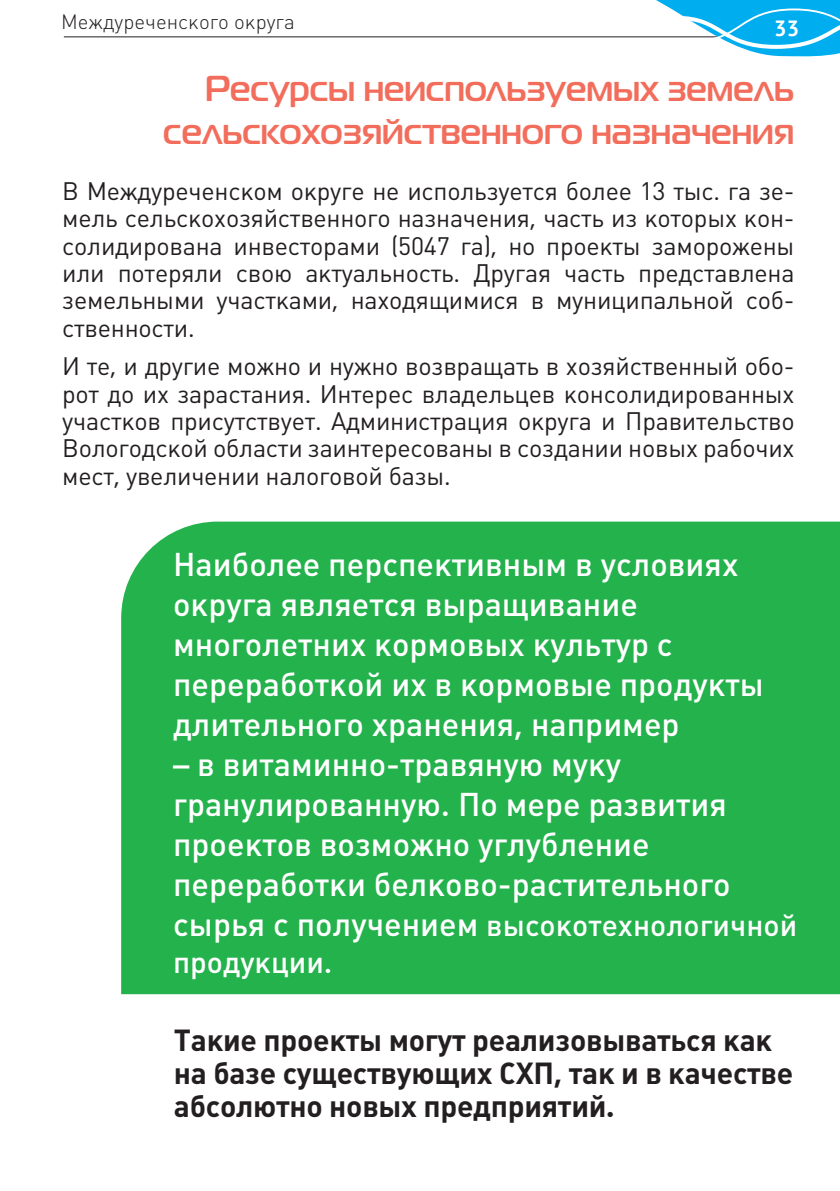
<style>
.page{position:relative;width:840px;height:1191px;background:#fff}
.page>*{position:absolute;margin:0;border:0;box-sizing:border-box;transform-origin:0 0}
.t1{font:700 36px/43.2px "Magistral C";color:#f26d5b;text-align:right}
.t2{font:500 32.6px/40px "Plumb";color:#fff}
.t3{font:500 30.2px/37px "Plumb";color:#fff}
.t4{font:700 30px/32.8px "Plumb";letter-spacing:-.01em;color:#231f20}
.t5{font:25px/27.2px "Plumb";letter-spacing:-.01em;color:#231f20;text-align:justify}
.t6{font:700 22px "PT Sans";color:#fff}
.t7{font:300 20.4px "Plumb";color:#231f20}
.s1{font-size:32.6px}
</style>
<div class="page">
<hr style="left:64px;top:36px;width:687px;height:1px;background:#231f20">
<svg style="left:579px;top:0;width:260px;height:57px"></svg>
<div style="left:121px;top:521px;width:718px;height:473px;background:#23b24b"></div>
<p class="t7" style="left:61px;top:10px;width:235px">Междуреченского округа</p>
<p class="t6" style="left:773px;top:14px;width:26px">33</p>
<p class="t1" style="left:163px;top:66px;width:632px">Ресурсы неиспользуемых земель сельскохозяйственного назначения</p>
<p class="t5" style="left:62px;top:178px;width:733px">В Междуреченском округе не используется более 13 тыс. га зе&shy;мель сельскохозяйственного назначения, часть из которых кон&shy;солидирована инвесторами (5047 га), но проекты заморожены или потеряли свою актуальность. Другая часть представлена земельными участками, находящимися в муниципальной соб&shy;ственности.</p>
<p class="t5" style="left:62px;top:353px;width:733px">И те, и другие можно и нужно возвращать в хозяйственный обо&shy;рот до их зарастания. Интерес владельцев консолидированных участков присутствует. Администрация округа и Правительство Вологодской области заинтересованы в создании новых рабочих мест, увеличении налоговой базы.</p>
<p class="t2" style="left:173px;top:544px;width:592px">Наиболее перспективным в условиях округа является выращивание многолетних кормовых культур с переработкой их в кормовые продукты длительного хранения, например</p>
<p class="t2" style="left:173px;top:744px;width:559px">– в витаминно-травяную муку гранулированную. По мере развития проектов возможно углубление переработки белково-растительного</p>
<p class="t3" style="left:173px;top:906px;width:625px"><span class="s1">сырья с получением</span> высокотехнологичной продукции.</p>
<p class="t4" style="left:174px;top:1023px;width:620px">Такие проекты могут реализовываться как на базе существующих СХП, так и в качестве абсолютно новых предприятий.</p>
</div>
